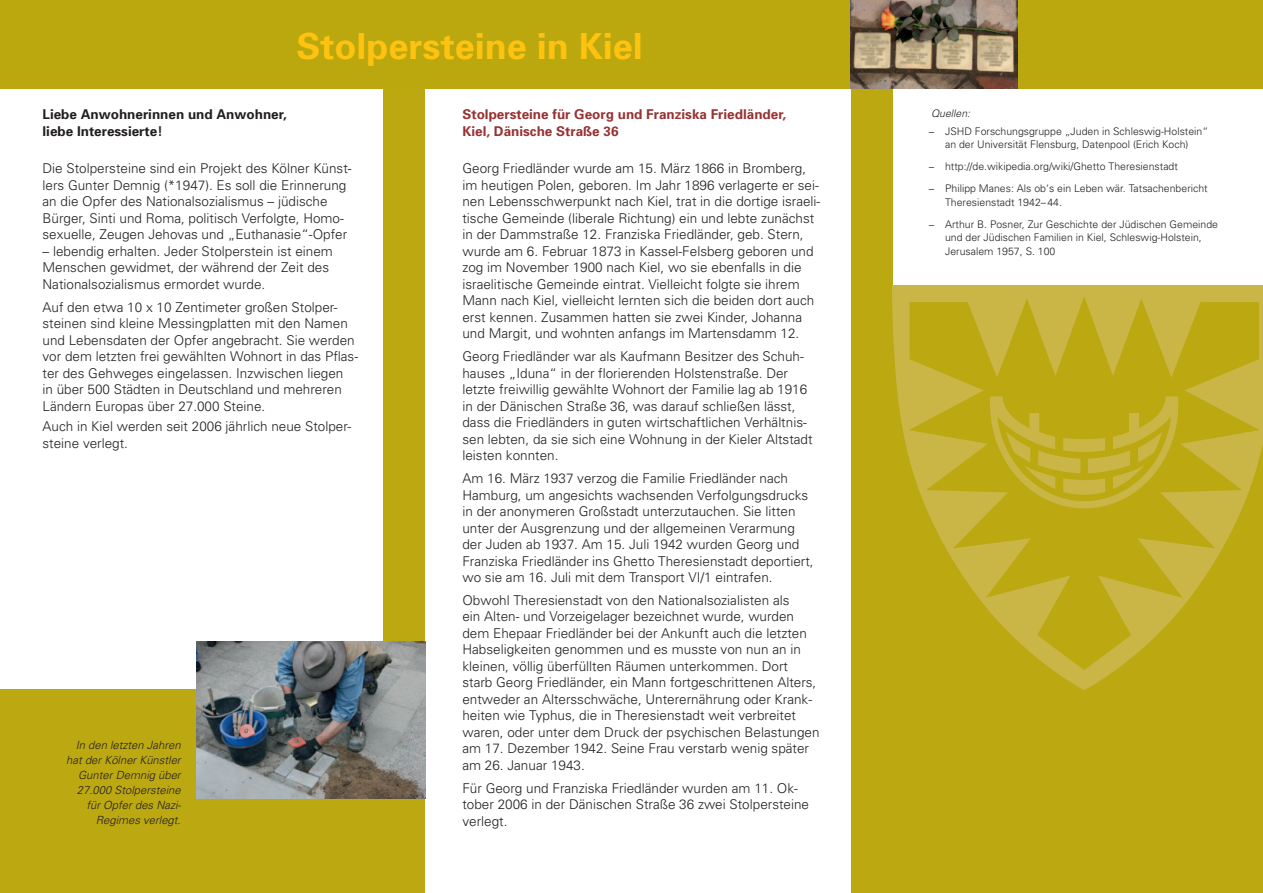
<style>
.page{position:relative;width:1263px;height:893px;background:#bca811}
.page>*{position:absolute;margin:0;border:0;box-sizing:border-box;transform-origin:0 0}
.t1{font:700 36px "Univers";color:#fec210}
.t2{font:300 13.5px/16.5px "Univers";color:#231f20}
.t3{font:700 13.5px/16.5px "Univers";color:#963334}
.t4{font:700 13.5px/16.5px "Univers";color:#231f20}
.t5{font:italic 300 11.25px/15px "Univers";color:#231f20;text-align:right}
.t6{font:300 10.5px/13.5px "Univers";color:#231f20}
.t7{font:italic 300 10.5px "Univers";color:#231f20}
</style>
<div class="page">
<div style="left:0;top:88px;width:383px;height:601px;background:#fff"></div>
<div style="left:425px;top:88px;width:425px;height:805px;background:#fff"></div>
<div style="left:893px;top:88px;width:370px;height:199px;background:#fff"></div>
<img style="left:197px;top:641px;width:228px;height:157px">
<img style="left:850px;top:0;width:168px;height:88px">
<img style="left:893px;top:285px;width:370px;height:404px">
<p class="t1" style="left:297px;top:23px;width:348px">Stolpersteine in Kiel</p>
<p class="t4" style="left:43px;top:106px;width:246px">Liebe Anwohnerinnen und Anwohner, liebe Interessierte!</p>
<p class="t2" style="left:43px;top:160px;width:311px">Die Stolpersteine sind ein Projekt des Kölner Künst&shy;lers Gunter Demnig (*1947). Es soll die Erinnerung an die Opfer des Nationalsozialismus – jüdische Bürger, Sinti und Roma, politisch Verfolgte, Homo&shy;sexuelle, Zeugen Jehovas und „Euthanasie“-Opfer</p>
<p class="t2" style="left:43px;top:242px;width:292px">– lebendig erhalten. Jeder Stolperstein ist einem<br>Menschen gewidmet, der während der Zeit des<br>Nationalsozialismus ermordet wurde.</p>
<p class="t2" style="left:43px;top:298px;width:317px">Auf den etwa 10 x 10 Zentimeter großen Stolper&shy;steinen sind kleine Messingplatten mit den Namen und Lebensdaten der Opfer angebracht. Sie werden vor dem letzten frei gewählten Wohnort in das Pflas&shy;ter des Gehweges eingelassen. Inzwischen liegen<br>in über 500 Städten in Deutschland und mehreren Ländern Europas über 27.000 Steine.</p>
<p class="t2" style="left:43px;top:418px;width:310px">Auch in Kiel werden seit 2006 jährlich neue Stolper&shy;steine verlegt.</p>
<p class="t5" style="left:66px;top:737px;width:116px">In den letzten Jahren hat der Kölner Künstler<br>Gunter Demnig über<br>27.000 Stolpersteine für Opfer des Nazi-<br>Regimes verlegt.</p>
<p class="t3" style="left:462px;top:106px;width:325px">Stolpersteine für Georg und Franziska Friedländer,<br>Kiel, Dänische Straße 36</p>
<p class="t2" style="left:462px;top:160px;width:359px">Georg Friedländer wurde am 15. März 1866 in Bromberg, im heutigen Polen, geboren. Im Jahr 1896 verlagerte er sei&shy;nen Lebensschwerpunkt nach Kiel, trat in die dortige israeli&shy;tische Gemeinde (liberale Richtung) ein und lebte zunächst in der Dammstraße 12. Franziska Friedländer, geb. Stern, wurde am 6. Februar 1873 in Kassel-Felsberg geboren und zog im November 1900 nach Kiel, wo sie ebenfalls in die israelitische Gemeinde eintrat. Vielleicht folgte sie ihrem Mann nach Kiel, vielleicht lernten sich die beiden dort auch erst kennen. Zusammen hatten sie zwei Kinder, Johanna und Margit, und wohnten anfangs im Martensdamm 12.</p>
<p class="t2" style="left:462px;top:348px;width:352px">Georg Friedländer war als Kaufmann Besitzer des Schuh&shy;hauses „Iduna“ in der florierenden Holstenstraße. Der letzte freiwillig gewählte Wohnort der Familie lag ab 1916 in der Dänischen Straße 36, was darauf schließen lässt, dass die Friedländers in guten wirtschaftlichen Verhältnis&shy;sen lebten, da sie sich eine Wohnung in der Kieler Altstadt leisten konnten.</p>
<p class="t2" style="left:462px;top:470px;width:353px">Am 16. März 1937 verzog die Familie Friedländer nach Hamburg, um angesichts wachsenden Verfolgungsdrucks in der anonymeren Großstadt unterzutauchen. Sie litten unter der Ausgrenzung und der allgemeinen Verarmung der Juden ab 1937. Am 15. Juli 1942 wurden Georg und Franziska Friedländer ins Ghetto Theresienstadt deportiert, wo sie am 16. Juli mit dem Transport VI/1 eintrafen.</p>
<p class="t2" style="left:462px;top:591px;width:359px">Obwohl Theresienstadt von den Nationalsozialisten als<br>ein Alten- und Vorzeigelager bezeichnet wurde, wurden dem Ehepaar Friedländer bei der Ankunft auch die letzten Habseligkeiten genommen und es musste von nun an in kleinen, völlig überfüllten Räumen unterkommen. Dort starb Georg Friedländer, ein Mann fortgeschrittenen Alters, entweder an Altersschwäche, Unterernährung oder Krank&shy;heiten wie Typhus, die in Theresienstadt weit verbreitet waren, oder unter dem Druck der psychischen Belastungen am 17. Dezember 1942. Seine Frau verstarb wenig später am 26. Januar 1943.</p>
<p class="t2" style="left:462px;top:779px;width:348px">Für Georg und Franziska Friedländer wurden am 11. Ok&shy;tober 2006 in der Dänischen Straße 36 zwei Stolpersteine verlegt.</p>
<p class="t7" style="left:931px;top:107px;width:41px">Quellen:</p>
<p class="t6" style="left:928px;top:124px;width:282px;text-align:center">− JSHD Forschungsgruppe „Juden in Schleswig-Holstein“ an der Universität Flensburg, Datenpool (Erich Koch)</p>
<p class="t6" style="left:928px;top:159px;width:251px">− http://de.wikipedia.org/wiki/Ghetto Theresienstadt</p>
<p class="t6" style="left:945px;top:181px;width:264px;text-indent:-17px">− Philipp Manes: Als ob‘s ein Leben wär. Tatsachenbericht<br>Theresienstadt 1942–44.</p>
<p class="t6" style="left:945px;top:217px;width:274px;text-indent:-17px">− Arthur B. Posner, Zur Geschichte der Jüdischen Gemeinde und der Jüdischen Familien in Kiel, Schleswig-Holstein,<br>Jerusalem 1957, S. 100</p>
</div>
